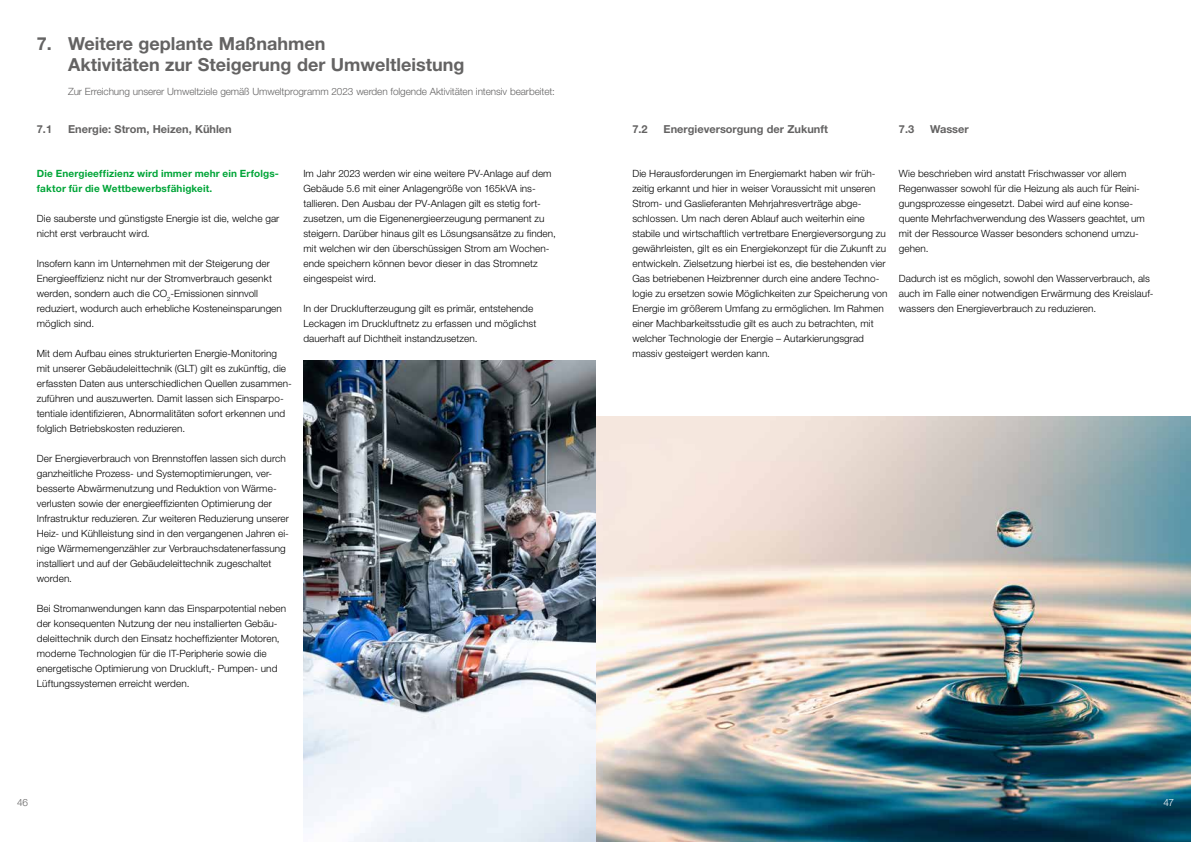
<style>
.page{position:relative;width:1191px;height:842px;background:#fff}
.page>*{position:absolute;margin:0;border:0;box-sizing:border-box;transform-origin:0 0}
.t1{font:700 18px/21.6px "Helvetica Neue LT Std";color:#646363}
.t2{font:700 11px "Helvetica Neue LT Std";color:#646363}
.t3{font:300 10px/15px "Helvetica Neue LT Std";letter-spacing:.005em;color:#000}
.t4{font:300 10px "Helvetica Neue LT Std";letter-spacing:-.01em;color:#646363}
.t5{font:700 10px/15px "Helvetica Neue LT Std";letter-spacing:.015em;color:#00a538}
.t6{font:300 10px "Helvetica Neue LT Std";color:#fff}
</style>
<div class="page">
<img style="left:595px;top:417px;width:596px;height:425px">
<img style="left:303px;top:360px;width:292px;height:482px">
<h1 class="t1" style="left:68px;top:32px;width:398px;text-indent:-31px">7. Weitere geplante Maßnahmen<br>Aktivitäten zur Steigerung der Umweltleistung</h1>
<p class="t4" style="left:68px;top:85px;width:488px">Zur Erreichung unserer Umweltziele gemäß Umweltprogramm 2023 werden folgende Aktivitäten intensiv bearbeitet:</p>
<p class="t2" style="left:37px;top:122px;width:17px">7.1</p>
<p class="t2" style="left:68px;top:122px;width:165px">Energie: Strom, Heizen, Kühlen</p>
<p class="t5" style="left:37px;top:166px;width:244px">Die Energieeffizienz wird immer mehr ein Erfolgs&shy;faktor für die Wettbewerbsfähigkeit.</p>
<p class="t3" style="left:37px;top:211px;width:244px">Die sauberste und günstigste Energie ist die, welche gar nicht erst verbraucht wird.</p>
<p class="t3" style="left:37px;top:256px;width:247px">Insofern kann im Unternehmen mit der Steigerung der Energieeffizienz nicht nur der Stromverbrauch gesenkt werden, sondern auch die CO<sub>2</sub>-Emissionen sinnvoll reduziert, wodurch auch erhebliche Kosteneinsparungen möglich sind.</p>
<p class="t3" style="left:37px;top:346px;width:256px">Mit dem Aufbau eines strukturierten Energie-Monitoring mit unserer Gebäudeleittechnik (GLT) gilt es zukünftig, die erfassten Daten aus unterschiedlichen Quellen zusammen&shy;zuführen und auszuwerten. Damit lassen sich Einsparpo&shy;tentiale identifizieren, Abnormalitäten sofort erkennen und folglich Betriebskosten reduzieren.</p>
<p class="t3" style="left:37px;top:451px;width:254px">Der Energieverbrauch von Brennstoffen lassen sich durch ganzheitliche Prozess- und Systemoptimierungen, ver&shy;besserte Abwärmenutzung und Reduktion von Wärme&shy;verlusten sowie der energieeffizienten Optimierung der Infrastruktur reduzieren. Zur weiteren Reduzierung unserer Heiz- und Kühlleistung sind in den vergangenen Jahren ei&shy;nige Wärmemengenzähler zur Verbrauchsdatenerfassung installiert und auf der Gebäudeleittechnik zugeschaltet worden.</p>
<p class="t3" style="left:37px;top:601px;width:251px">Bei Stromanwendungen kann das Einsparpotential neben der konsequenten Nutzung der neu installierten Gebäu&shy;deleittechnik durch den Einsatz hocheffizienter Motoren, moderne Technologien für die IT-Peripherie sowie die energetische Optimierung von Druckluft,- Pumpen- und Lüftungssystemen erreicht werden.</p>
<p class="t3" style="left:303px;top:166px;width:254px">Im Jahr 2023 werden wir eine weitere PV-Anlage auf dem Gebäude 5.6 mit einer Anlagengröße von 165kVA ins&shy;tallieren. Den Ausbau der PV-Anlagen gilt es stetig fort&shy;zusetzen, um die Eigenenergieerzeugung permanent zu steigern. Darüber hinaus gilt es Lösungsansätze zu finden, mit welchen wir den überschüssigen Strom am Wochen&shy;ende speichern können bevor dieser in das Stromnetz eingespeist wird.</p>
<p class="t3" style="left:303px;top:301px;width:234px">In der Drucklufterzeugung gilt es primär, entstehende<br>Leckagen im Druckluftnetz zu erfassen und möglichst dauerhaft auf Dichtheit instandzusetzen.</p>
<p class="t2" style="left:632px;top:122px;width:17px">7.2</p>
<p class="t2" style="left:663px;top:122px;width:166px">Energieversorgung der Zukunft</p>
<p class="t2" style="left:899px;top:122px;width:17px">7.3</p>
<p class="t2" style="left:930px;top:122px;width:40px">Wasser</p>
<p class="t3" style="left:632px;top:166px;width:257px">Die Herausforderungen im Energiemarkt haben wir früh&shy;zeitig erkannt und hier in weiser Voraussicht mit unseren Strom- und Gaslieferanten Mehrjahresverträge abge&shy;schlossen. Um nach deren Ablauf auch weiterhin eine stabile und wirtschaftlich vertretbare Energieversorgung zu gewährleisten, gilt es ein Energiekonzept für die Zukunft zu entwickeln. Zielsetzung hierbei ist es, die bestehenden vier Gas betriebenen Heizbrenner durch eine andere Techno&shy;logie zu ersetzen sowie Möglichkeiten zur Speicherung von Energie im größerem Umfang zu ermöglichen. Im Rahmen einer Machbarkeitsstudie gilt es auch zu betrachten, mit welcher Technologie der Energie – Autarkierungsgrad massiv gesteigert werden kann.</p>
<p class="t3" style="left:899px;top:166px;width:247px">Wie beschrieben wird anstatt Frischwasser vor allem Regenwasser sowohl für die Heizung als auch für Reini&shy;gungsprozesse eingesetzt. Dabei wird auf eine konse&shy;quente Mehrfachverwendung des Wassers geachtet, um mit der Ressource Wasser besonders schonend umzu&shy;gehen.</p>
<p class="t3" style="left:899px;top:271px;width:256px">Dadurch ist es möglich, sowohl den Wasserverbrauch, als auch im Falle einer notwendigen Erwärmung des Kreislauf&shy;wassers den Energieverbrauch zu reduzieren.</p>
<p class="t4" style="left:17px;top:796px;width:13px">46</p>
<p class="t6" style="left:1163px;top:796px;width:12px">47</p>
</div>
